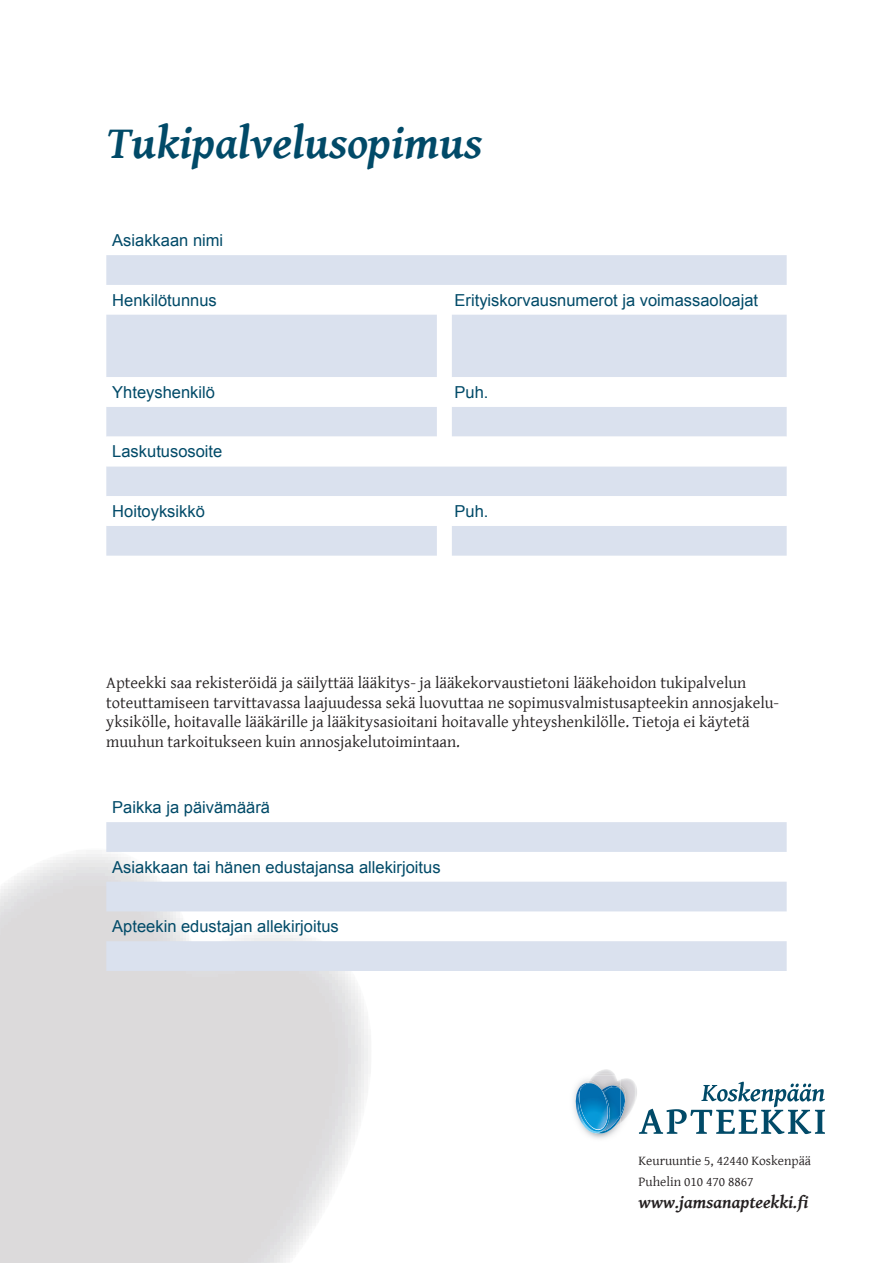
<style>
.page{position:relative;width:893px;height:1263px;background:#fff}
.page>*{position:absolute;margin:0;border:0;box-sizing:border-box;transform-origin:0 0}
.Otsikko1{font:italic 700 46.5px "Gentium Basic";color:#014a68}
.t1{font:italic 700 18px "Gentium Basic";color:#231f20}
.leipis{font:16.5px/19.8px "Gentium Basic";color:#231f20}
.taulukkoteksti{font:16.5px "Arial";color:#014a68}
.t2{font:13.5px/21px "Gentium Basic";color:#231f20}
</style>
<div class="page">
<svg style="left:639px;top:1082px;width:186px;height:52px"></svg>
<img style="left:620px;top:1078px;width:16px;height:45px">
<img style="left:620px;top:1086px;width:6px;height:32px">
<img style="left:620px;top:1089px;width:5px;height:26px">
<img style="left:594px;top:1073px;width:22px;height:3px">
<img style="left:590px;top:1076px;width:30px;height:58px">
<img style="left:597px;top:1133px;width:16px;height:1px">
<svg style="left:574px;top:1080px;width:46px;height:53px"></svg>
<img style="left:579px;top:1083px;width:30px;height:46px">
<svg style="left:106px;top:255px;width:681px;height:301px;fill:#dae1ee"></svg>
<svg style="left:106px;top:377px;width:681px;height:149px"></svg>
<svg style="left:106px;top:822px;width:681px;height:149px;fill:#dae1ee"></svg>
<div style="left:437px;top:299px;width:15px;height:145px;background:#fff"></div>
<div style="left:437px;top:506px;width:15px;height:72px;background:#fff"></div>
<p class="Otsikko1" style="left:106px;top:108px;width:378px">Tukipalvelusopimus</p>
<p class="taulukkoteksti" style="left:112px;top:230px;width:112px">Asiakkaan nimi</p>
<p class="taulukkoteksti" style="left:112px;top:289px;width:106px">Henkilötunnus</p>
<p class="taulukkoteksti" style="left:455px;top:289px;width:305px">Erityiskorvausnumerot ja voimassaoloajat</p>
<p class="taulukkoteksti" style="left:112px;top:381px;width:104px">Yhteyshenkilö</p>
<p class="taulukkoteksti" style="left:455px;top:381px;width:35px">Puh.</p>
<p class="taulukkoteksti" style="left:112px;top:441px;width:112px">Laskutusosoite</p>
<p class="taulukkoteksti" style="left:112px;top:500px;width:94px">Hoitoyksikkö</p>
<p class="taulukkoteksti" style="left:455px;top:500px;width:35px">Puh.</p>
<p class="leipis" style="left:106px;top:672px;width:673px">Apteekki saa rekisteröidä ja säilyttää lääkitys- ja lääkekorvaustietoni lääkehoidon tukipalvelun toteuttamiseen tarvittavassa laajuudessa sekä luovuttaa ne sopimusvalmistusapteekin annosjakelu&shy;yksikölle, hoitavalle lääkärille ja lääkitysasioitani hoitavalle yhteyshenkilölle. Tietoja ei käytetä muuhun tarkoitukseen kuin annosjakelutoimintaan.</p>
<p class="taulukkoteksti" style="left:112px;top:797px;width:159px">Paikka ja päivämäärä</p>
<p class="taulukkoteksti" style="left:112px;top:856px;width:330px">Asiakkaan tai hänen edustajansa allekirjoitus</p>
<p class="taulukkoteksti" style="left:112px;top:916px;width:228px">Apteekin edustajan allekirjoitus</p>
<p class="t2" style="left:638px;top:1150px;width:174px">Keuruuntie 5, 42440 Koskenpää<br>Puhelin 010 470 8867</p>
<p class="t1" style="left:638px;top:1188px;width:172px">www.jamsanapteekki.fi</p>
</div>
